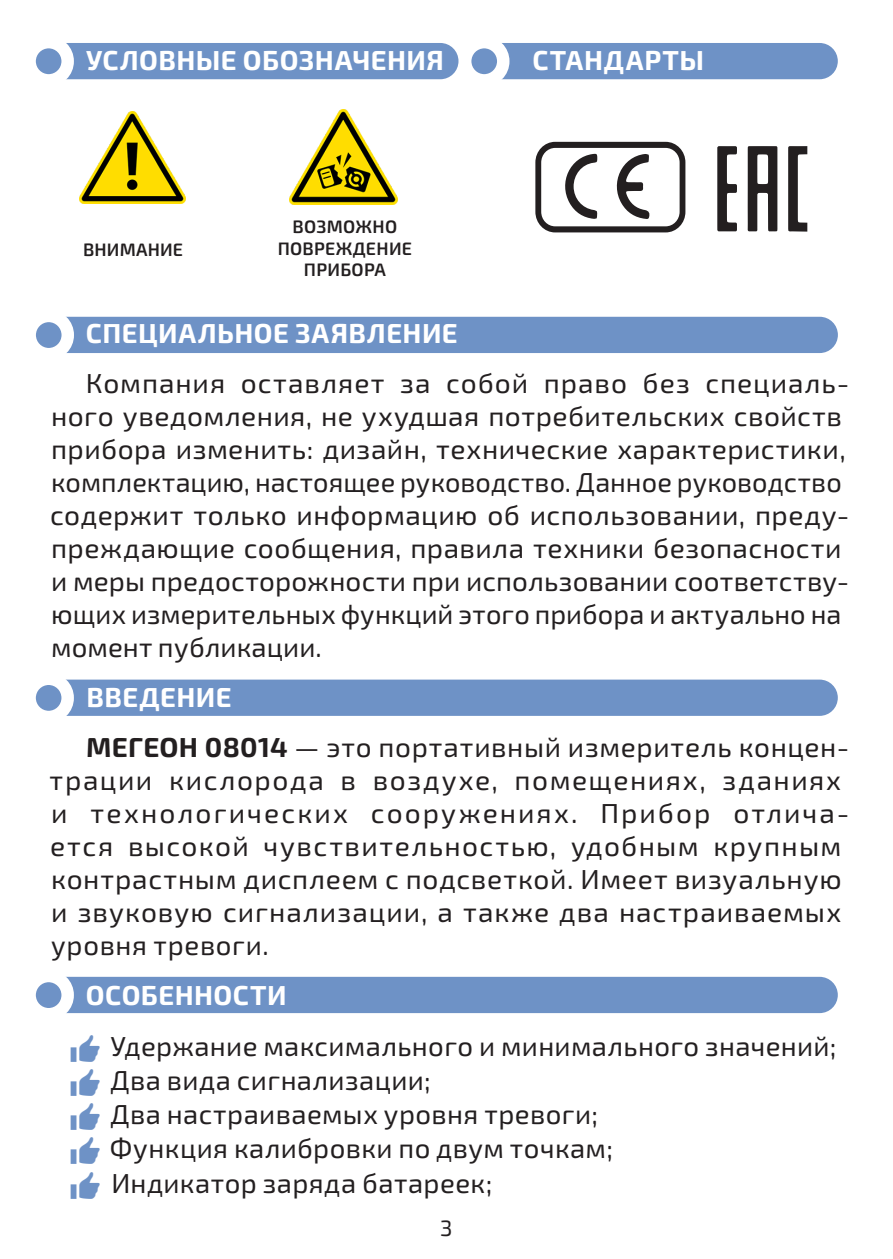
<style>
.page{position:relative;width:893px;height:1259px;background:#fff}
.page>*{position:absolute;margin:0;border:0;box-sizing:border-box;transform-origin:0 0}
.стиль_текста{font:27.3px/33px "Exo 2.0";letter-spacing:.02em;color:#231f20}
.стиль_текста-2{font:27.3px/33px "Exo 2.0";letter-spacing:.045em;color:#231f20}
.заголовки{font:700 27.3px "Exo 2.0";letter-spacing:.015em;color:#fff}
.t1{font:22.2px "Exo 2.0";color:#231f20}
.стильдля_знаков{font:600 18px "Exo 2.0";letter-spacing:.015em;color:#231f20}
.s1{font-weight:700}
</style>
<div class="page">
<div style="left:66px;top:976px;width:772px;height:38px;background:#6e92c6"></div>
<svg style="left:30px;top:976px;width:38px;height:38px"></svg>
<div style="left:23px;top:969px;width:51px;height:51px;border:12px solid #fff;border-radius:50%"></div>
<div style="left:67px;top:679px;width:771px;height:37px;background:#6e92c6"></div>
<svg style="left:30px;top:679px;width:38px;height:38px"></svg>
<div style="left:23px;top:672px;width:51px;height:51px;border:12px solid #fff;border-radius:50%"></div>
<div style="left:66px;top:316px;width:772px;height:37px;background:#6e92c6"></div>
<svg style="left:30px;top:316px;width:38px;height:38px"></svg>
<div style="left:23px;top:310px;width:51px;height:50px;border:12px solid #fff;border-radius:50%"></div>
<div style="left:67px;top:43px;width:392px;height:37px;background:#6e92c6"></div>
<div style="left:502px;top:43px;width:336px;height:37px;background:#6e92c6"></div>
<svg style="left:30px;top:42px;width:38px;height:38px"></svg>
<div style="left:23px;top:36px;width:51px;height:51px;border:12px solid #fff;border-radius:50%"></div>
<svg style="left:465px;top:42px;width:38px;height:38px"></svg>
<div style="left:459px;top:36px;width:50px;height:51px;border:12px solid #fff;border-radius:50%"></div>
<img style="left:79px;top:112px;width:106px;height:92px">
<img style="left:290px;top:110px;width:107px;height:94px">
<div style="left:535px;top:142px;width:150px;height:90px;border:6px solid #231f20;border-radius:17px"></div>
<svg style="left:788px;top:146px;width:19px;height:86px"></svg>
<svg style="left:747px;top:146px;width:31px;height:86px"></svg>
<svg style="left:717px;top:146px;width:20px;height:85px"></svg>
<svg style="left:616px;top:154px;width:34px;height:65px"></svg>
<svg style="left:565px;top:153px;width:32px;height:66px"></svg>
<p class="заголовки" style="left:86px;top:44px;width:359px">УСЛОВНЫЕ ОБОЗНАЧЕНИЯ</p>
<p class="заголовки" style="left:533px;top:44px;width:173px">СТАНДАРТЫ</p>
<p class="стильдля_знаков" style="left:83px;top:238px;width:102px">ВНИМАНИЕ</p>
<p class="стильдля_знаков" style="left:293px;top:216px;width:106px">ВОЗМОЖНО</p>
<p class="стильдля_знаков" style="left:278px;top:238px;width:136px">ПОВРЕЖДЕНИЕ</p>
<p class="стильдля_знаков" style="left:304px;top:259px;width:84px">ПРИБОРА</p>
<p class="заголовки" style="left:86px;top:317px;width:373px">СПЕЦИАЛЬНОЕ ЗАЯВЛЕНИЕ</p>
<p class="стиль_текста" style="left:50px;top:368px;width:801px;text-indent:36px">Компания оставляет за собой право без специаль&shy;ного уведомления, не ухудшая потребительских свойств прибора изменить: дизайн, технические характеристики, комплектацию, настоящее руководство. Данное руководство содержит только информацию об использовании, преду&shy;преждающие сообщения, правила техники безопасности и меры предосторожности при использовании соответству&shy;ющих измерительных функций этого прибора и актуально на момент публикации.</p>
<p class="заголовки" style="left:86px;top:681px;width:147px">ВВЕДЕНИЕ</p>
<p class="стиль_текста-2" style="left:50px;top:731px;width:801px;text-indent:37px"><span class="s1">МЕГЕОН 08014</span> — это портативный измеритель концен&shy;трации кислорода в воздухе, помещениях, зданиях и технологических сооружениях. Прибор отлича&shy;ется высокой чувствительностью, удобным крупным контрастным дисплеем с подсветкой. Имеет визуальную и звуковую сигнализации, а также два настраиваемых уровня тревоги.</p>
<p class="заголовки" style="left:86px;top:978px;width:202px">ОСОБЕННОСТИ</p>
<p class="стиль_текста" style="left:111px;top:1030px;width:727px">Удержание максимального и минимального значений;</p>
<p class="стиль_текста" style="left:111px;top:1064px;width:322px">Два вида сигнализации;</p>
<p class="стиль_текста" style="left:111px;top:1098px;width:489px">Два настраиваемых уровня тревоги;</p>
<p class="стиль_текста" style="left:110px;top:1133px;width:504px">Функция калибровки по двум точкам;</p>
<p class="стиль_текста" style="left:111px;top:1167px;width:383px">Индикатор заряда батареек;</p>
<p class="t1" style="left:440px;top:1215px;width:14px">3</p>
</div>
